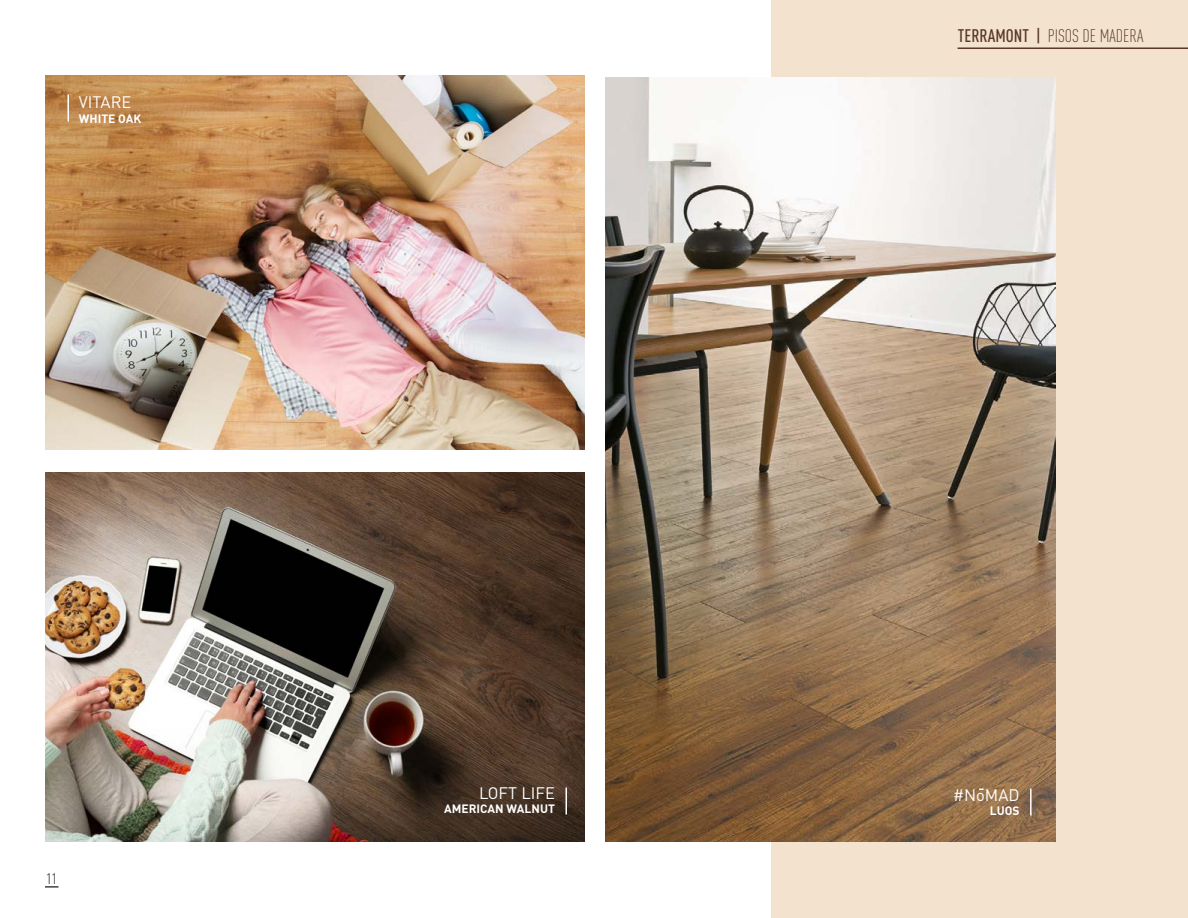
<style>
.page{position:relative;width:1188px;height:918px;background:#fff}
.page>*{position:absolute;margin:0;border:0;box-sizing:border-box;transform-origin:0 0}
.t1{font:300 18px "DIN Cond";color:#59372a}
.t2{font:16.5px "DIN";color:#fff}
.t3{font:15px "DIN Cond";color:#454042}
.t4{font:700 12px "DIN";color:#fff}
.s1{font-weight:500}
</style>
<div class="page">
<div style="left:771px;top:0;width:417px;height:918px;background:#f2e2ce"></div>
<img style="left:605px;top:77px;width:450px;height:765px">
<hr style="left:958px;top:47px;width:230px;height:2px;background:#59372a">
<hr style="left:1030px;top:788px;width:2px;height:27px;background:#fff">
<img style="left:45px;top:75px;width:540px;height:375px">
<img style="left:45px;top:472px;width:540px;height:369px">
<svg style="left:68px;top:94px;width:1px;height:28px"></svg>
<svg style="left:566px;top:788px;width:1px;height:26px"></svg>
<svg style="left:45px;top:886px;width:13px;height:2px"></svg>
<h2 class="t2" style="left:79px;top:92px;width:54px">VITARE</h2>
<p class="t4" style="left:79px;top:111px;width:64px">WHITE OAK</p>
<p class="t3" style="left:46px;top:870px;width:12px">11</p>
<h2 class="t2" style="left:479px;top:782px;width:77px">LOFT LIFE</h2>
<p class="t4" style="left:444px;top:801px;width:112px">AMERICAN WALNUT</p>
<h1 class="t1" style="left:958px;top:25px;width:187px"><span class="s1">TERRAMONT |</span> PISOS DE MADERA</h1>
<h2 class="t2" style="left:953px;top:785px;width:68px">#NoMAD</h2>
<p class="t4" style="left:990px;top:803px;width:31px">LUOS</p>
</div>
